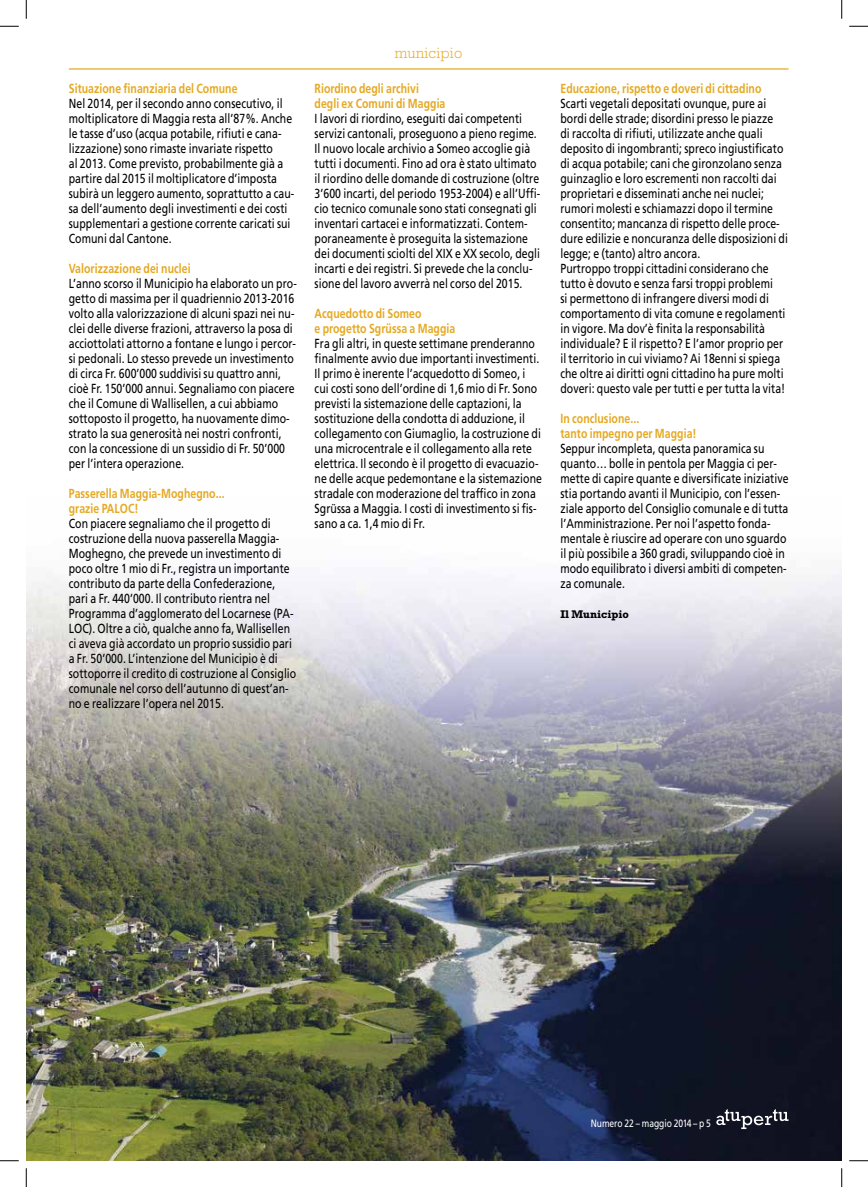
<style>
.page{position:relative;width:868px;height:1187px;background:#fff}
.page>*{position:absolute;margin:0;border:0;box-sizing:border-box;transform-origin:0 0}
.t1{font:300 15px "Rockwell Std";letter-spacing:.025em;color:#e5a923}
.t2{font:13.12px/15px "Frutiger LT Std";letter-spacing:.005em;color:#000;scale:.8 1}
.t3{font:700 13.12px/15px "Frutiger LT Std";letter-spacing:.005em;color:#e5a923;scale:.8 1}
.t4{font:700 11.25px "Rockwell Std";color:#000}
.t5{font:10.62px "Frutiger LT Std";color:#fff;scale:.8 1}
</style>
<div class="page">
<img style="left:26px;top:567px;width:815px;height:593px">
<hr style="left:69px;top:68px;width:719px;height:2px;background:#e5a923">
<svg style="left:716px;top:1108px;width:72px;height:20px"></svg>
<svg style="left:0;top:25px;width:19px;height:2px"></svg>
<svg style="left:849px;top:25px;width:18px;height:2px"></svg>
<svg style="left:0;top:1160px;width:19px;height:1px"></svg>
<svg style="left:849px;top:1160px;width:18px;height:1px"></svg>
<svg style="left:25px;top:0;width:2px;height:19px"></svg>
<svg style="left:25px;top:1168px;width:2px;height:18px"></svg>
<svg style="left:841px;top:0;width:1px;height:19px"></svg>
<svg style="left:841px;top:1168px;width:1px;height:18px"></svg>
<p class="t3" style="left:69px;top:81px;width:212px">Situazione finanziaria del Comune</p>
<p class="t2" style="left:69px;top:96px;width:283px">Nel 2014, per il secondo anno consecutivo, il moltiplicatore di Maggia resta all’87%. Anche le tasse d’uso (acqua potabile, rifiuti e cana&shy;lizzazione) sono rimaste invariate rispetto<br>al 2013. Come previsto, probabilmente già a partire dal 2015 il moltiplicatore d’imposta subirà un leggero aumento, soprattutto a cau&shy;sa dell’aumento degli investimenti e dei costi supplementari a gestione corrente caricati sui Comuni dal Cantone.</p>
<p class="t3" style="left:69px;top:261px;width:154px">Valorizzazione dei nuclei</p>
<p class="t2" style="left:69px;top:276px;width:286px">L’anno scorso il Municipio ha elaborato un pro&shy;getto di massima per il quadriennio 2013-2016 volto alla valorizzazione di alcuni spazi nei nu&shy;clei delle diverse frazioni, attraverso la posa di acciottolati attorno a fontane e lungo i percor&shy;si pedonali. Lo stesso prevede un investimento di circa Fr. 600’000 suddivisi su quattro anni, cioè Fr. 150’000 annui. Segnaliamo con piacere che il Comune di Wallisellen, a cui abbiamo sottoposto il progetto, ha nuovamente dimo&shy;strato la sua generosità nei nostri confronti, con la concessione di un sussidio di Fr. 50’000 per l’intera operazione.</p>
<p class="t3" style="left:69px;top:486px;width:196px">Passerella Maggia-Moghegno... grazie PALOC!</p>
<p class="t2" style="left:69px;top:516px;width:286px">Con piacere segnaliamo che il progetto di costruzione della nuova passerella Maggia-Moghegno, che prevede un investimento di poco oltre 1 mio di Fr., registra un importante contributo da parte della Confederazione, pari a Fr. 440’000. Il contributo rientra nel Programma d’agglomerato del Locarnese (PA-LOC). Oltre a ciò, qualche anno fa, Wallisellen ci aveva già accordato un proprio sussidio pari a Fr. 50’000. L’intenzione del Municipio è di sottoporre il credito di costruzione al Consiglio comunale nel corso dell’autunno di quest’an&shy;no e realizzare l’opera nel 2015.</p>
<p class="t1" style="left:395px;top:44px;width:69px">municipio</p>
<p class="t3" style="left:314px;top:81px;width:165px">Riordino degli archivi degli ex Comuni di Maggia</p>
<p class="t2" style="left:314px;top:111px;width:283px">I lavori di riordino, eseguiti dai competenti servizi cantonali, proseguono a pieno regime.<br>Il nuovo locale archivio a Someo accoglie già tutti i documenti. Fino ad ora è stato ultimato il riordino delle domande di costruzione (oltre 3’600 incarti, del periodo 1953-2004) e all’Uffi&shy;cio tecnico comunale sono stati consegnati gli inventari cartacei e informatizzati. Contem&shy;poraneamente è proseguita la sistemazione dei documenti sciolti del XIX e XX secolo, degli incarti e dei registri. Si prevede che la conclu&shy;sione del lavoro avverrà nel corso del 2015.</p>
<p class="t3" style="left:314px;top:306px;width:177px">Acquedotto di Someo<br>e progetto Sgrüssa a Maggia</p>
<p class="t2" style="left:314px;top:336px;width:286px">Fra gli altri, in queste settimane prenderanno finalmente avvio due importanti investimenti.<br>Il primo è inerente l’acquedotto di Someo, i cui costi sono dell’ordine di 1,6 mio di Fr. Sono previsti la sistemazione delle captazioni, la sostituzione della condotta di adduzione, il collegamento con Giumaglio, la costruzione di una microcentrale e il collegamento alla rete elettrica. Il secondo è il progetto di evacuazio&shy;ne delle acque pedemontane e la sistemazione stradale con moderazione del traffico in zona Sgrüssa a Maggia. I costi di investimento si fis&shy;sano a ca. 1,4 mio di Fr.</p>
<p class="t3" style="left:560px;top:81px;width:253px">Educazione, rispetto e doveri di cittadino</p>
<p class="t2" style="left:560px;top:96px;width:286px">Scarti vegetali depositati ovunque, pure ai bordi delle strade; disordini presso le piazze<br>di raccolta di rifiuti, utilizzate anche quali deposito di ingombranti; spreco ingiustificato di acqua potabile; cani che gironzolano senza guinzaglio e loro escrementi non raccolti dai proprietari e disseminati anche nei nuclei; rumori molesti e schiamazzi dopo il termine consentito; mancanza di rispetto delle proce&shy;dure edilizie e noncuranza delle disposizioni di legge; e (tanto) altro ancora.<br>Purtroppo troppi cittadini considerano che tutto è dovuto e senza farsi troppi problemi<br>si permettono di infrangere diversi modi di comportamento di vita comune e regolamenti in vigore. Ma dov’è finita la responsabilità individuale? E il rispetto? E l’amor proprio per il territorio in cui viviamo? Ai 18enni si spiega che oltre ai diritti ogni cittadino ha pure molti doveri: questo vale per tutti e per tutta la vita!</p>
<p class="t3" style="left:560px;top:411px;width:172px">In conclusione...<br>tanto impegno per Maggia!</p>
<p class="t2" style="left:560px;top:441px;width:286px">Seppur incompleta, questa panoramica su quanto… bolle in pentola per Maggia ci per&shy;mette di capire quante e diversificate iniziative stia portando avanti il Municipio, con l’essen&shy;ziale apporto del Consiglio comunale e di tutta l’Amministrazione. Per noi l’aspetto fonda&shy;mentale è riuscire ad operare con uno sguardo il più possibile a 360 gradi, sviluppando cioè in modo equilibrato i diversi ambiti di competen&shy;za comunale.</p>
<p class="t4" style="left:560px;top:607px;width:70px">Il Municipio</p>
<p class="t5" style="left:590px;top:1116px;width:152px">Numero 22 – maggio 2014 – p 5</p>
</div>
